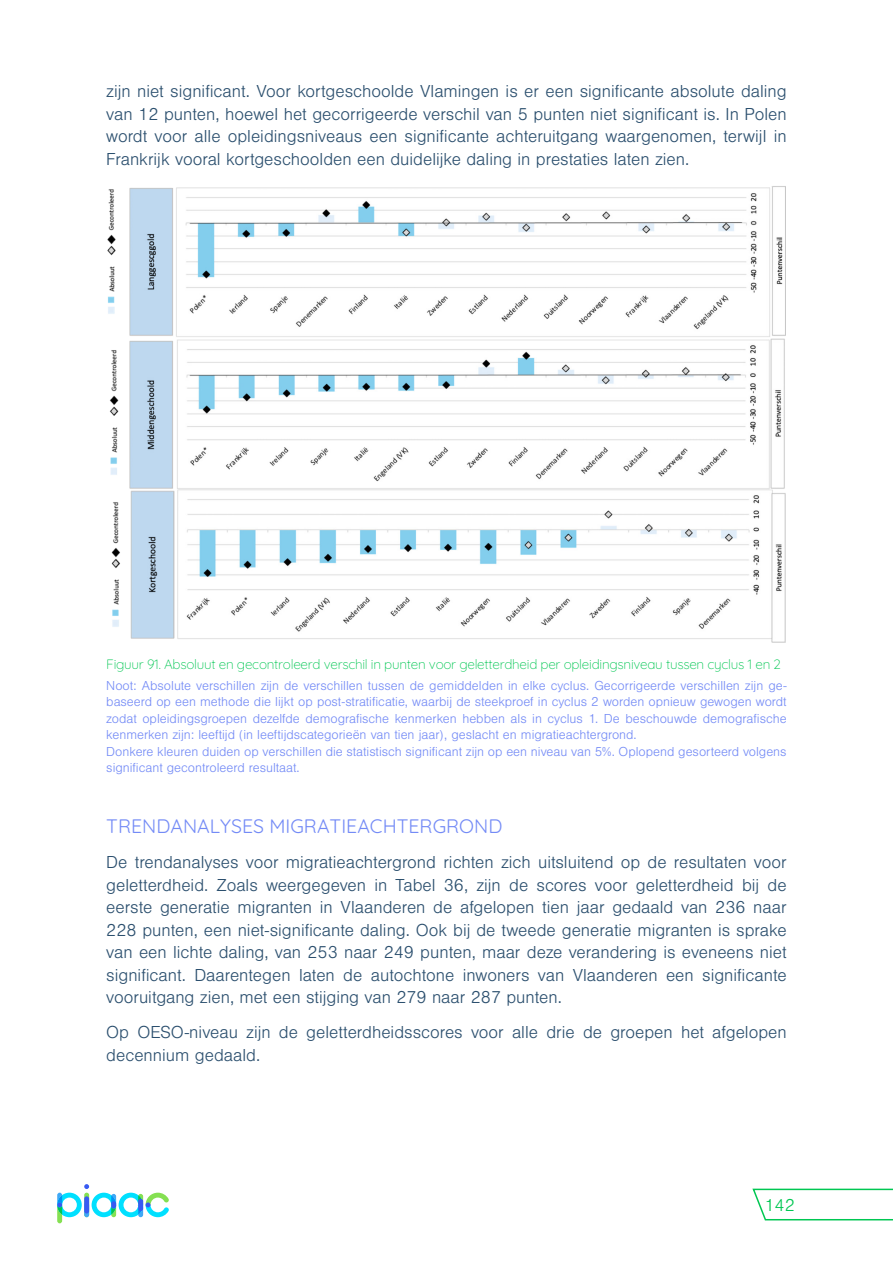
<style>
.page{position:relative;width:893px;height:1263px;background:#fff}
.page>*{position:absolute;margin:0;border:0;box-sizing:border-box;transform-origin:0 0}
.t1{font:300 19.5px "Quicksand";color:#748bf6}
.t2{font:300 18px/22.5px "Nimbus San";color:#2b4f6e;text-align:justify}
.t3{font:300 18px "Nimbus San";color:#00c752}
.t4{font:300 13.5px/16.5px "Nimbus San";color:#748bf6}
.t5{font:300 13.5px "Quicksand";letter-spacing:-.02em;color:#00c752}
</style>
<div class="page">
<svg style="left:57px;top:1184px;width:112px;height:39px"></svg>
<div style="left:138px;top:1199px;width:5px;height:12px;background:#385af2;border-radius:2px"></div>
<svg style="left:752px;top:1188px;width:141px;height:33px"></svg>
<img style="left:107px;top:186px;width:678px;height:456px">
<p class="t2" style="left:106px;top:80px;width:682px">zijn niet significant. Voor kortgeschoolde Vlamingen is er een significante absolute daling van 12 punten, hoewel het gecorrigeerde verschil van 5 punten niet significant is. In Polen wordt voor alle opleidingsniveaus een significante achteruitgang waargenomen, terwijl in Frankrijk vooral kortgeschoolden een duidelijke daling in prestaties laten zien.</p>
<p class="t5" style="left:106px;top:654px;width:676px">Figuur 91. Absoluut en gecontroleerd verschil in punten voor geletterdheid per opleidingsniveau tussen cyclus 1 en 2</p>
<p class="t4" style="left:106px;top:677px;width:682px">Noot: Absolute verschillen zijn de verschillen tussen de gemiddelden in elke cyclus. Gecorrigeerde verschillen zijn ge&shy;baseerd op een methode die lijkt op post-stratificatie, waarbij de steekproef in cyclus 2 worden opnieuw gewogen wordt zodat opleidingsgroepen dezelfde demografische kenmerken hebben als in cyclus 1. De beschouwde demografische kenmerken zijn: leeftijd (in leeftijdscategorieën van tien jaar), geslacht en migratieachtergrond.<br>Donkere kleuren duiden op verschillen die statistisch significant zijn op een niveau van 5%. Oplopend gesorteerd volgens significant gecontroleerd resultaat.</p>
<p class="t1" style="left:106px;top:811px;width:398px">TRENDANALYSES MIGRATIEACHTERGROND</p>
<p class="t2" style="left:106px;top:851px;width:682px">De trendanalyses voor migratieachtergrond richten zich uitsluitend op de resultaten voor geletterdheid. Zoals weergegeven in Tabel 36, zijn de scores voor geletterdheid bij de eerste generatie migranten in Vlaanderen de afgelopen tien jaar gedaald van 236 naar 228 punten, een niet-significante daling. Ook bij de tweede generatie migranten is sprake van een lichte daling, van 253 naar 249 punten, maar deze verandering is eveneens niet significant. Daarentegen laten de autochtone inwoners van Vlaanderen een significante vooruitgang zien, met een stijging van 279 naar 287 punten.</p>
<p class="t2" style="left:106px;top:1022px;width:682px">Op OESO-niveau zijn de geletterdheidsscores voor alle drie de groepen het afgelopen decennium gedaald.</p>
<p class="t3" style="left:764px;top:1195px;width:32px">142</p>
</div>
